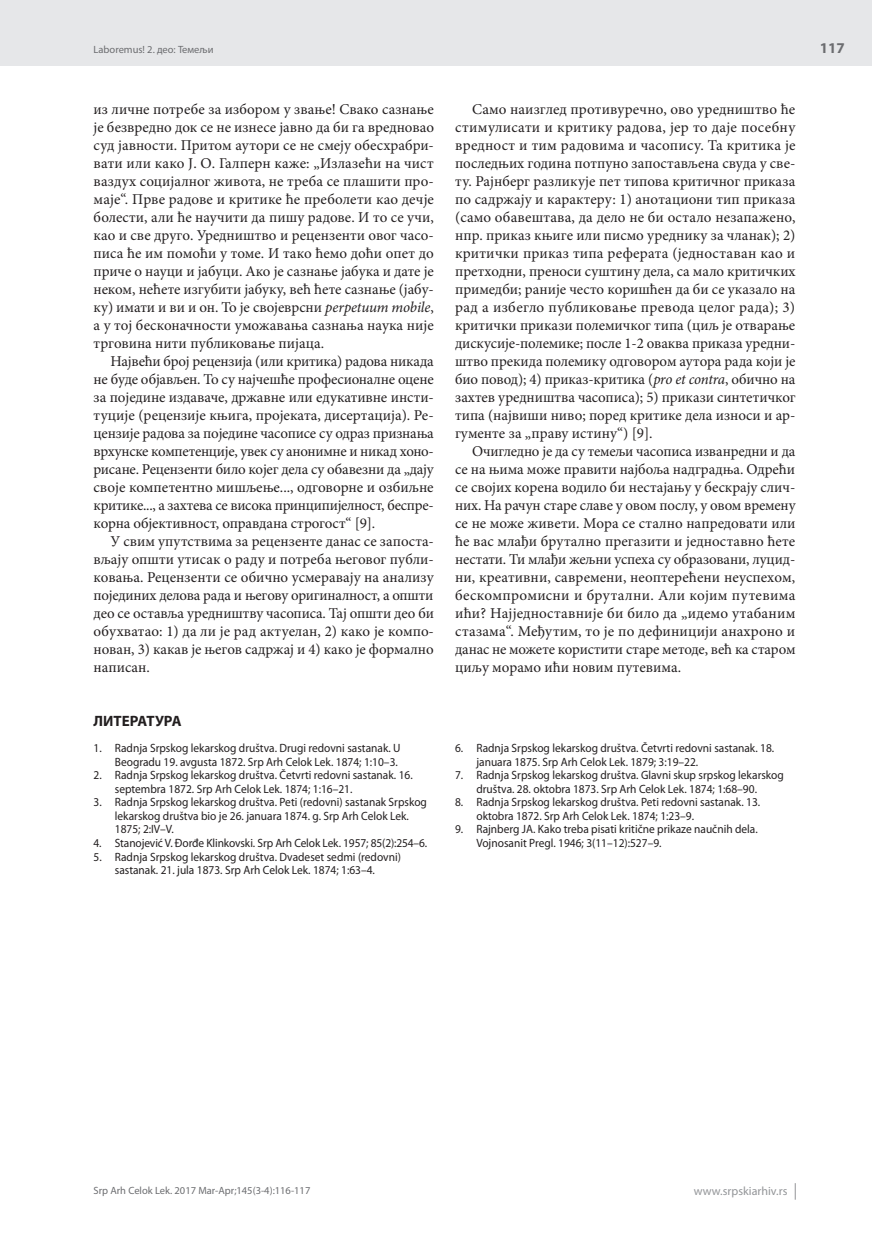
<style>
.page{position:relative;width:872px;height:1234px;background:#fff}
.page>*{position:absolute;margin:0;border:0;box-sizing:border-box;transform-origin:0 0}
.t1{font:15px/18px "Minion Pro";color:#231f20;text-align:justify}
.t2{font:700 15px "Myriad Pro";color:#231f20}
.t3{font:700 15px "Myriad Pro";color:#6c6d70}
.t4{font:12px/13.5px "Myriad Pro";color:#231f20;scale:.95 1}
.t5{font:12px "Myriad Pro";color:#939598}
.t6{font:10.5px "Myriad Pro";color:#6c6d70}
.s1{font-style:italic}
</style>
<div class="page">
<div style="left:0;top:0;width:872px;height:66px;background:#e6e7e9"></div>
<svg style="left:795px;top:1183px;width:1px;height:16px"></svg>
<p class="t6" style="left:94px;top:43px;width:121px">Laboremus! 2. део: Темељи</p>
<p class="t1" style="left:94px;top:100px;width:342px">из личне потребе за избором у звање! Свако сазнање је безвредно док се не изнесе јавно да би га вредновао суд јавности. Притом аутори се не смеју обесхрабри&shy;вати или како Ј. О. Галперн каже: „Излазећи на чист ваздух социјалног живота, не треба се плашити про&shy;маје“. Прве радове и критике ће преболети као дечје болести, али ће научити да пишу радове. И то се учи, као и све друго. Уредништво и рецензенти овог часо&shy;писа ће им помоћи у томе. И тако ћемо доћи опет до приче о науци и јабуци. Ако је сазнање јабука и дате је неком, нећете изгубити јабуку, већ ћете сазнање (јабу&shy;ку) имати и ви и он. То је својеврсни <span class="s1">perpetuum mobile</span>, а у тој бесконачности уможавања сазнања наука није трговина нити публиковање пијаца.</p>
<p class="t1" style="left:94px;top:352px;width:342px;text-indent:17px">Највећи број рецензија (или критика) радова никада не буде објављен. То су најчешће професионалне оцене за поједине издаваче, државне или едукативне инсти&shy;туције (рецензије књига, пројеката, дисертација). Ре&shy;цензије радова за поједине часописе су одраз признања врхунске компетенције, увек су анонимне и никад хоно&shy;рисане. Рецензенти било којег дeла су обавезни да „дају своје компетентно мишљење..., одговорне и озбиљне критике..., а захтева се висока принципијелност, беспре&shy;корна објективност, оправдана строгост“ [9].</p>
<p class="t1" style="left:94px;top:532px;width:342px;text-indent:17px">У свим упутствима за рецензенте данас се запоста&shy;вљају општи утисак о раду и потреба његовог публи&shy;ковања. Рецензенти се обично усмеравају на анализу појединих делова рада и његову оригиналност, а општи део се оставља уредништву часописа. Тај општи део би обухватао: 1) да ли је рад актуелан, 2) како је компо&shy;нован, 3) какав је његов садржај и 4) како је формално написан.</p>
<p class="t2" style="left:94px;top:711px;width:89px">ЛИТЕРАТУРА</p>
<p class="t4" style="left:94px;top:741px;width:325px;text-align:right">1. Radnja Srpskog lekarskog društva. Drugi redovni sastanak. U<br>Beogradu 19. avgusta 1872. Srp Arh Celok Lek. 1874; 1:10–3.</p>
<p class="t4" style="left:115px;top:768px;width:315px;text-indent:-21px">2. Radnja Srpskog lekarskog društva. Četvrti redovni sastanak. 16. septembra 1872. Srp Arh Celok Lek. 1874; 1:16–21.</p>
<p class="t4" style="left:115px;top:795px;width:330px;text-indent:-21px">3. Radnja Srpskog lekarskog društva. Peti (redovni) sastanak Srpskog lekarskog društva bio je 26. januara 1874. g. Srp Arh Celok Lek.<br>1875; 2:IV–V.</p>
<p class="t4" style="left:94px;top:835px;width:353px">4. Stanojević V. Đorđe Klinkovski. Srp Arh Celok Lek. 1957; 85(2):254–6.</p>
<p class="t4" style="left:94px;top:849px;width:325px;text-align:center">5. Radnja Srpskog lekarskog društva. Dvadeset sedmi (redovni) sastanak. 21. jula 1873. Srp Arh Celok Lek. 1874; 1:63–4.</p>
<p class="t1" style="left:455px;top:100px;width:342px;text-indent:17px">Само наизглед противуречно, ово уредништво ће стимулисати и критику радова, јер то даје посебну вредност и тим радовима и часопису. Та критика је последњих година потпуно запостављена свуда у све&shy;ту. Рајнберг разликује пет типова критичног приказа по садржају и карактеру: 1) анотациони тип приказа (само обавештава, да дело не би остало незапажено, нпр. приказ књиге или писмо уреднику за чланак); 2) критички приказ типа реферата (једноставан као и претходни, преноси суштину дела, са мало критичких примедби; раније често коришћен да би се указало на рад а избегло публиковање превода целог рада); 3) критички прикази полемичког типа (циљ је отварање дискусије-полемике; после 1-2 оваква приказа уредни&shy;штво прекида полемику одговором аутора рада који је био повод); 4) приказ-критика (<span class="s1">pro et contra</span>, обично на захтев уредништва часописа); 5) прикази синтетичког типа (највиши ниво; поред критике дела износи и ар&shy;гументе за „праву истину“) [9].</p>
<p class="t1" style="left:455px;top:442px;width:342px;text-indent:17px">Очигледно је да су темељи часописа изванредни и да се на њима може правити најбоља надградња. Одрећи се својих корена водило би нестајању у бескрају слич&shy;них. На рачун старе славе у овом послу, у овом времену се не може живети. Мора се стално напредовати или ће вас млађи брутално прегазити и једноставно ћете нестати. Ти млађи жељни успеха су образовани, луцид&shy;ни, креативни, савремени, неоптерећени неуспехом, бескомпромисни и брутални. Али којим путевима ићи? Најједноставније би било да „идемо утабаним стазама“. Међутим, то је по дефиницији анахроно и данас не можете користити старе методе, већ ка старом циљу морамо ићи новим путевима.</p>
<p class="t4" style="left:476px;top:741px;width:315px;text-indent:-21px">6. Radnja Srpskog lekarskog društva. Četvrti redovni sastanak. 18. januara 1875. Srp Arh Celok Lek. 1879; 3:19–22.</p>
<p class="t4" style="left:455px;top:768px;width:347px;text-align:center">7. Radnja Srpskog lekarskog društva. Glavni skup srpskog lekarskog društva. 28. oktobra 1873. Srp Arh Celok Lek. 1874; 1:68–90.</p>
<p class="t4" style="left:476px;top:795px;width:300px;text-indent:-21px">8. Radnja Srpskog lekarskog društva. Peti redovni sastanak. 13. oktobra 1872. Srp Arh Celok Lek. 1874; 1:23–9.</p>
<p class="t4" style="left:476px;top:822px;width:298px;text-indent:-21px">9. Rajnberg JA. Kako treba pisati kritične prikaze naučnih dela.<br>Vojnosanit Pregl. 1946; 3(11–12):527–9.</p>
<p class="t3" style="left:820px;top:38px;width:26px">117</p>
<p class="t6" style="left:94px;top:1184px;width:218px">Srp Arh Celok Lek. 2017 Mar-Apr;145(3-4):116-117</p>
<p class="t5" style="left:694px;top:1183px;width:95px">www.srpskiarhiv.rs</p>
</div>
